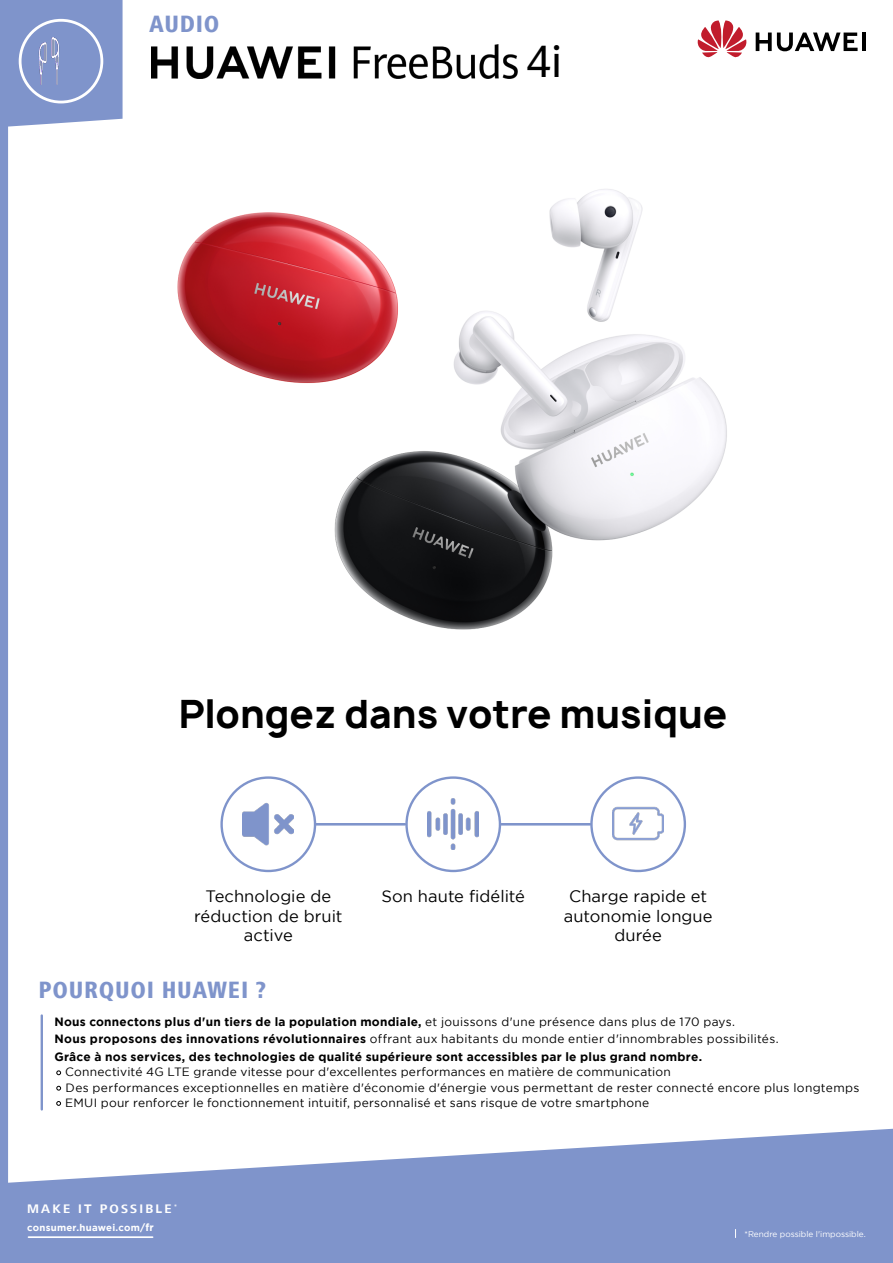
<style>
.page{position:relative;width:893px;height:1263px;background:#fff}
.page>*{position:absolute;margin:0;border:0;box-sizing:border-box;transform-origin:0 0}
.t1{font:43.5px "Huawei Font";color:#000}
.t2{font:800 37.5px "Manrope";color:#000}
.t3{font:800 condensed 24.3px "Frutiger Next LT";letter-spacing:.03em;color:#7f94cb}
.t4{font:16.5px/19.5px "Gotham";letter-spacing:.005em;color:#000;text-align:center}
.t5{font:700 12.75px "Frutiger Next LT";letter-spacing:.17em;color:#fff}
.t6{font:700 12px/17.1px "Gotham";letter-spacing:.02em;color:#000}
.t7{font:12px/15.6px "Gotham";letter-spacing:.02em;color:#000}
.t8{font:700 9.75px "Gotham";letter-spacing:.025em;color:#fff}
.t9{font:8.25px "Gotham";color:#fff}
.s1{font-weight:400}
.s2{font-size:10.35px}
</style>
<div class="page">
<img style="left:151px;top:44px;width:367px;height:34px">
<hr style="left:862px;top:33px;width:4px;height:18px;background:#000">
<svg style="left:756px;top:33px;width:102px;height:18px"></svg>
<svg style="left:697px;top:20px;width:50px;height:38px"></svg>
<svg style="left:0;top:0;width:123px;height:1129px"></svg>
<svg style="left:0;top:1129px;width:893px;height:134px;fill:#7f94cb"></svg>
<hr style="left:28px;top:1236px;width:125px;height:2px;background:#fff">
<img style="left:20px;top:20px;width:82px;height:82px;border-radius:41px">
<div style="left:19px;top:19px;width:84px;height:84px;border:3px solid #fff;border-radius:50%"></div>
<img style="left:177px;top:189px;width:550px;height:441px">
<img style="left:37px;top:38px;width:48px;height:47px">
<hr style="left:316px;top:823px;width:89px;height:2px;background:#7f94cb">
<hr style="left:501px;top:823px;width:89px;height:2px;background:#7f94cb">
<div style="left:220px;top:776px;width:96px;height:96px;border:2px solid #7f94cb;border-radius:50%"></div>
<img style="left:243px;top:802px;width:51px;height:44px">
<div style="left:405px;top:776px;width:96px;height:96px;border:2px solid #7f94cb;border-radius:50%"></div>
<img style="left:428px;top:799px;width:51px;height:51px">
<div style="left:590px;top:776px;width:96px;height:96px;border:2px solid #7f94cb;border-radius:50%"></div>
<img style="left:612px;top:806px;width:52px;height:35px">
<h3 class="t3" style="left:149px;top:11px;width:72px">AUDIO</h3>
<h1 class="t1" style="left:527px;top:31px;width:37px">4i</h1>
<h2 class="t2" style="left:179px;top:688px;width:550px">Plongez dans votre musique</h2>
<h3 class="t4" style="left:194px;top:886px;width:150px">Technologie de réduction de bruit active</h3>
<h3 class="t4" style="left:381px;top:886px;width:145px">Son haute fidélité</h3>
<h3 class="t4" style="left:564px;top:886px;width:150px">Charge rapide et autonomie longue durée</h3>
<h3 class="t3" style="left:39px;top:976px;width:229px">POURQUOI HUAWEI ?</h3>
<p class="t6" style="left:54px;top:1013px;width:726px">Nous connectons plus d'un tiers de la population mondiale, <span class="s1">et jouissons d'une présence dans plus de 170 pays.<br></span>Nous proposons des innovations révolutionnaires <span class="s1">offrant aux habitants du monde entier d'innombrables possibilités.<br></span>Grâce à nos services, des technologies de qualité supérieure sont accessibles par le plus grand nombre.</p>
<p class="t7" style="left:65px;top:1064px;width:796px">Connectivité 4G LTE grande vitesse pour d'excellentes performances en matière de communication<br>Des performances exceptionnelles en matière d'économie d'énergie vous permettant de rester connecté encore plus longtemps<br>EMUI pour renforcer le fonctionnement intuitif, personnalisé et sans risque de votre smartphone</p>
<p class="t5" style="left:27px;top:1201px;width:152px">MAKE IT POSSIBLE <sup>*</sup></p>
<p class="t8" style="left:27px;top:1222px;width:128px">consumer.huawei.com/<span class="s2">fr</span></p>
<p class="t9" style="left:744px;top:1229px;width:123px">*Rendre possible l'impossible.</p>
</div>
